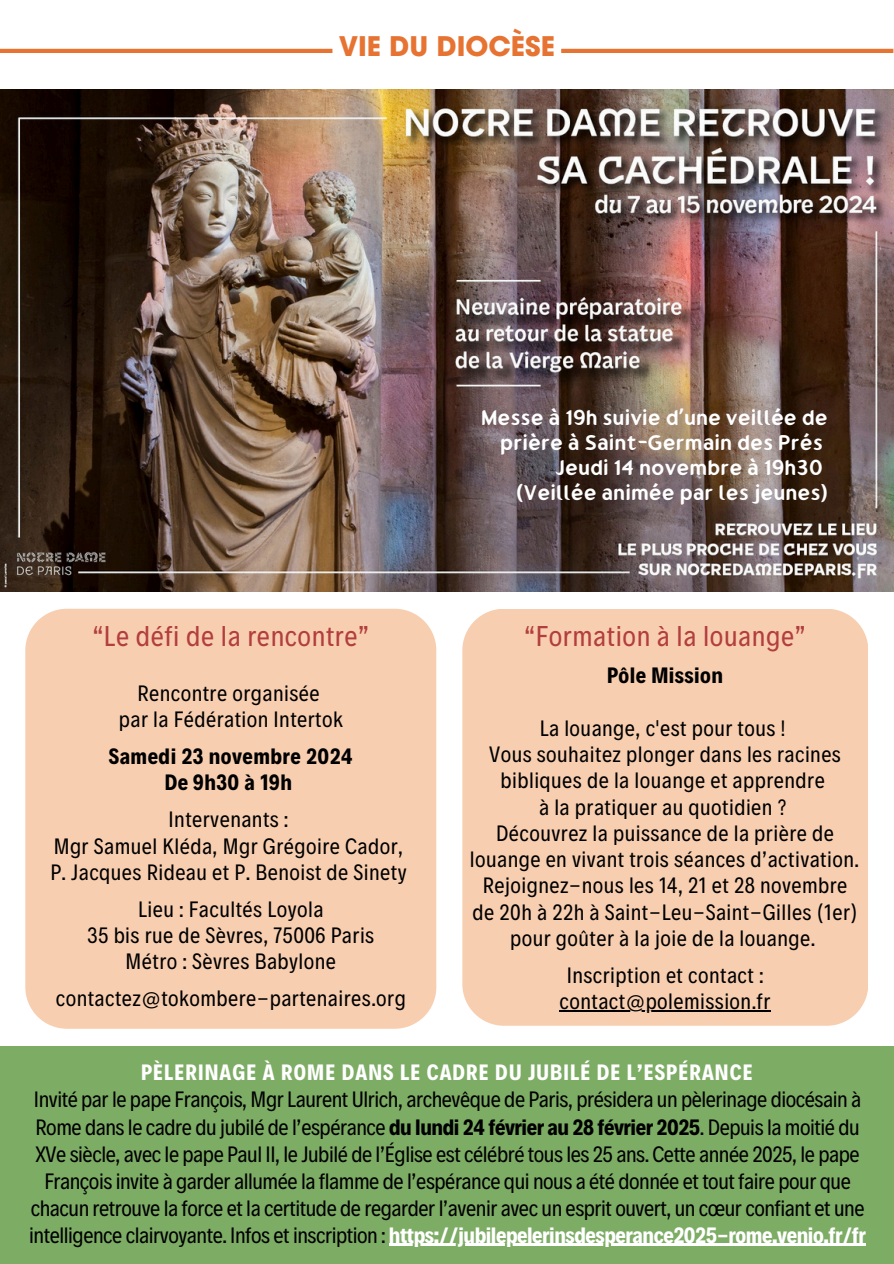
<style>
.page{position:relative;width:894px;height:1264px;background:#fff}
.page>*{position:absolute;margin:0;border:0;box-sizing:border-box;transform-origin:0 0}
.t1{font:28.95px "Decalotype";letter-spacing:.02em;color:#b23e3e}
.t2{font:700 27px "ITC Avant Garde Pro";color:#e77332}
.t3{font:700 25.5px/24.8px "Gumela Arabic";color:#fff;text-align:right}
.t4{font:22.5px/26.2px "Decalotype";letter-spacing:.02em;color:#000;text-align:center}
.t5{font:22.5px/27px "Decalotype";letter-spacing:-.02em;color:#000;text-align:center}
.t6{font:700 22.5px "Decalotype";letter-spacing:.05em;color:#fff}
.t7{font:700 22.5px/26.2px "Decalotype";letter-spacing:.02em;color:#000;text-align:center}
.s1{font-weight:700}
.s2{font-weight:700;color:#fff}
</style>
<div class="page">
<svg style="left:0;top:49px;width:893px;height:4px"></svg>
<div style="left:25px;top:608px;width:411px;height:420px;background:#f8ceb0"></div>
<div style="left:462px;top:609px;width:406px;height:416px;background:#f8ceb0"></div>
<hr style="left:559px;top:1010px;width:211px;height:2px;background:#000">
<img style="left:0;top:89px;width:893px;height:502px">
<div style="left:0;top:1045px;width:893px;height:218px;background:#7dac65"></div>
<hr style="left:389px;top:1243px;width:476px;height:2px;background:#fff">
<p class="t2" style="left:338px;top:36px;width:218px">VIE DU DIOCÈSE</p>
<p class="t1" style="left:92px;top:616px;width:279px">“Le défi de la rencontre”</p>
<h2 class="t4" style="left:137px;top:678px;width:184px">Rencontre organisée</h2>
<h1 class="t4" style="left:119px;top:705px;width:225px">par la Fédération Intertok</h1>
<p class="t7" style="left:109px;top:741px;width:245px">Samedi 23 novembre 2024<br>De 9h30 à 19h</p>
<p class="t4" style="left:168px;top:804px;width:121px">Intervenants :</p>
<h3 class="t4" style="left:54px;top:831px;width:351px">Mgr Samuel Kléda, Mgr Grégoire Cador,</h3>
<p class="t4" style="left:50px;top:857px;width:358px">P. Jacques Rideau et P. Benoist de Sinety</p>
<p class="t4" style="left:138px;top:894px;width:187px">Lieu : Facultés Loyola</p>
<p class="t4" style="left:87px;top:920px;width:288px">35 bis rue de Sèvres, 75006 Paris</p>
<p class="t4" style="left:126px;top:946px;width:212px">Métro : Sèvres Babylone</p>
<p class="t4" style="left:56px;top:983px;width:351px">contactez@tokombere-partenaires.org</p>
<p class="t3" style="left:481px;top:408px;width:348px">Messe à 19h suivie d’une veillée de prière à Saint-Germain des Prés<br>Jeudi 14 novembre à 19h30 (Veillée animée par les jeunes)</p>
<p class="t1" style="left:523px;top:616px;width:283px">“Formation à la louange”</p>
<p class="t7" style="left:607px;top:661px;width:117px">Pôle Mission</p>
<h1 class="t4" style="left:539px;top:713px;width:247px">La louange, c'est pour tous !</h1>
<h3 class="t4" style="left:489px;top:739px;width:353px">Vous souhaitez plonger dans les racines bibliques de la louange et apprendre</h3>
<p class="t4" style="left:539px;top:792px;width:249px">à la pratiquer au quotidien ?</p>
<p class="t4" style="left:469px;top:818px;width:390px">Découvrez la puissance de la prière de louange en vivant trois séances d’activation.</p>
<p class="t4" style="left:472px;top:871px;width:386px">Rejoignez-nous les 14, 21 et 28 novembre de 20h à 22h à Saint-Leu-Saint-Gilles (1er) pour goûter à la joie de la louange.</p>
<p class="t4" style="left:566px;top:960px;width:198px">Inscription et contact :</p>
<p class="t4" style="left:559px;top:986px;width:212px">contact@polemission.fr</p>
<p class="t6" style="left:141px;top:1057px;width:612px">PÈLERINAGE À ROME DANS LE CADRE DU JUBILÉ DE L’ESPÉRANCE</p>
<p class="t5" style="left:29px;top:1084px;width:838px">Invité par le pape François, Mgr Laurent Ulrich, archevêque de Paris, présidera un pèlerinage diocésain à Rome dans le cadre du jubilé de l’espérance <span class="s1">du lundi 24 février au 28 février 2025</span>. Depuis la moitié du XVe siècle, avec le pape Paul II, le Jubilé de l’Église est célébré tous les 25 ans. Cette année 2025, le pape François invite à garder allumée la flamme de l’espérance qui nous a été donnée et tout faire pour que chacun retrouve la force et la certitude de regarder l’avenir avec un esprit ouvert, un cœur confiant et une intelligence clairvoyante. Infos et inscription : <span class="s2">https://jubilepelerinsdesperance2025-rome.venio.fr/fr</span></p>
</div>
